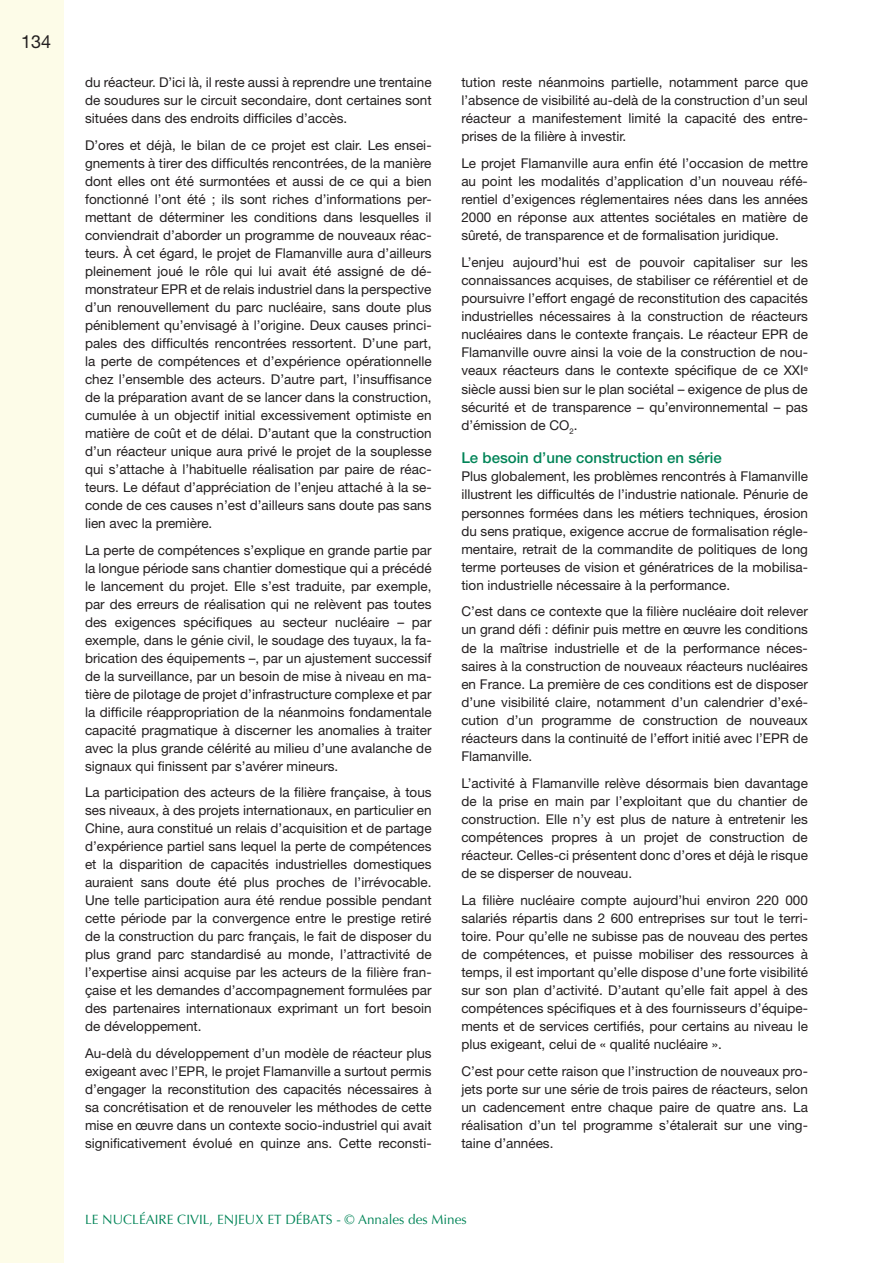
<style>
.page{position:relative;width:893px;height:1263px;background:#fff}
.page>*{position:absolute;margin:0;border:0;box-sizing:border-box;transform-origin:0 0}
.t1{font:18px "Helvetica Neue";color:#231f20}
.inter2_vert{font:500 15px "Helvetica Neue";color:#008457}
.texte_courant{font:13.5px/18px "Helvetica Neue";color:#231f20;text-align:justify}
.t2{font:13.5px "Optima";color:#008457}
</style>
<div class="page">
<div style="left:0;top:0;width:64px;height:1263px;background:#fdfce8"></div>
<p class="t1" style="left:21px;top:31px;width:32px">134</p>
<p class="texte_courant" style="left:85px;top:73px;width:348px">du réacteur. D’ici là, il reste aussi à reprendre une trentaine de soudures sur le circuit secondaire, dont certaines sont situées dans des endroits difficiles d’accès.</p>
<p class="texte_courant" style="left:85px;top:136px;width:348px">D’ores et déjà, le bilan de ce projet est clair. Les ensei&shy;gnements à tirer des difficultés rencontrées, de la manière dont elles ont été surmontées et aussi de ce qui a bien fonctionné l’ont été ; ils sont riches d’informations per&shy;mettant de déterminer les conditions dans lesquelles il conviendrait d’aborder un programme de nouveaux réac&shy;teurs. À cet égard, le projet de Flamanville aura d’ailleurs pleinement joué le rôle qui lui avait été assigné de dé&shy;monstrateur EPR et de relais industriel dans la perspective d’un renouvellement du parc nucléaire, sans doute plus péniblement qu’envisagé à l’origine. Deux causes princi&shy;pales des difficultés rencontrées ressortent. D’une part, la perte de compétences et d’expérience opérationnelle chez l’ensemble des acteurs. D’autre part, l’insuffisance de la préparation avant de se lancer dans la construction, cumulée à un objectif initial excessivement optimiste en matière de coût et de délai. D’autant que la construction d’un réacteur unique aura privé le projet de la souplesse qui s’attache à l’habituelle réalisation par paire de réac&shy;teurs. Le défaut d’appréciation de l’enjeu attaché à la se&shy;conde de ces causes n’est d’ailleurs sans doute pas sans lien avec la première.</p>
<p class="texte_courant" style="left:85px;top:540px;width:348px">La perte de compétences s’explique en grande partie par la longue période sans chantier domestique qui a précédé le lancement du projet. Elle s’est traduite, par exemple, par des erreurs de réalisation qui ne relèvent pas toutes des exigences spécifiques au secteur nucléaire – par exemple, dans le génie civil, le soudage des tuyaux, la fa&shy;brication des équipements –, par un ajustement successif de la surveillance, par un besoin de mise à niveau en ma&shy;tière de pilotage de projet d’infrastructure complexe et par la difficile réappropriation de la néanmoins fondamentale capacité pragmatique à discerner les anomalies à traiter avec la plus grande célérité au milieu d’une avalanche de signaux qui finissent par s’avérer mineurs.</p>
<p class="texte_courant" style="left:85px;top:783px;width:348px">La participation des acteurs de la filière française, à tous ses niveaux, à des projets internationaux, en particulier en Chine, aura constitué un relais d’acquisition et de partage d’expérience partiel sans lequel la perte de compétences et la disparition de capacités industrielles domestiques auraient sans doute été plus proches de l’irrévocable.<br>Une telle participation aura été rendue possible pendant cette période par la convergence entre le prestige retiré de la construction du parc français, le fait de disposer du plus grand parc standardisé au monde, l’attractivité de l’expertise ainsi acquise par les acteurs de la filière fran&shy;çaise et les demandes d’accompagnement formulées par des partenaires internationaux exprimant un fort besoin de développement.</p>
<p class="texte_courant" style="left:85px;top:1044px;width:348px">Au-delà du développement d’un modèle de réacteur plus exigeant avec l’EPR, le projet Flamanville a surtout permis d’engager la reconstitution des capacités nécessaires à sa concrétisation et de renouveler les méthodes de cette mise en œuvre dans un contexte socio-industriel qui avait significativement évolué en quinze ans. Cette reconsti-</p>
<p class="texte_courant" style="left:461px;top:73px;width:348px">tution reste néanmoins partielle, notamment parce que l’absence de visibilité au-delà de la construction d’un seul réacteur a manifestement limité la capacité des entre&shy;prises de la filière à investir.</p>
<p class="texte_courant" style="left:461px;top:154px;width:348px">Le projet Flamanville aura enfin été l’occasion de mettre au point les modalités d’application d’un nouveau réfé&shy;rentiel d’exigences réglementaires nées dans les années 2000 en réponse aux attentes sociétales en matière de sûreté, de transparence et de formalisation juridique.</p>
<p class="texte_courant" style="left:461px;top:253px;width:348px">L’enjeu aujourd’hui est de pouvoir capitaliser sur les connaissances acquises, de stabiliser ce référentiel et de poursuivre l’effort engagé de reconstitution des capacités industrielles nécessaires à la construction de réacteurs nucléaires dans le contexte français. Le réacteur EPR de Flamanville ouvre ainsi la voie de la construction de nou&shy;veaux réacteurs dans le contexte spécifique de ce XXI<sup>e </sup>siècle aussi bien sur le plan sociétal – exigence de plus de sécurité et de transparence – qu’environnemental – pas d’émission de CO<sub>2</sub>.</p>
<p class="inter2_vert" style="left:461px;top:449px;width:262px">Le besoin d’une construction en série</p>
<p class="texte_courant" style="left:461px;top:467px;width:348px">Plus globalement, les problèmes rencontrés à Flamanville illustrent les difficultés de l’industrie nationale. Pénurie de personnes formées dans les métiers techniques, érosion du sens pratique, exigence accrue de formalisation régle&shy;mentaire, retrait de la commandite de politiques de long terme porteuses de vision et génératrices de la mobilisa&shy;tion industrielle nécessaire à la performance.</p>
<p class="texte_courant" style="left:461px;top:602px;width:348px">C’est dans ce contexte que la filière nucléaire doit relever un grand défi : définir puis mettre en œuvre les conditions de la maîtrise industrielle et de la performance néces&shy;saires à la construction de nouveaux réacteurs nucléaires en France. La première de ces conditions est de disposer d’une visibilité claire, notamment d’un calendrier d’exé&shy;cution d’un programme de construction de nouveaux réacteurs dans la continuité de l’effort initié avec l’EPR de Flamanville.</p>
<p class="texte_courant" style="left:461px;top:773px;width:348px">L’activité à Flamanville relève désormais bien davantage de la prise en main par l’exploitant que du chantier de construction. Elle n’y est plus de nature à entretenir les compétences propres à un projet de construction de réacteur. Celles-ci présentent donc d’ores et déjà le risque de se disperser de nouveau.</p>
<p class="texte_courant" style="left:461px;top:890px;width:348px">La filière nucléaire compte aujourd’hui environ 220 000 salariés répartis dans 2 600 entreprises sur tout le terri&shy;toire. Pour qu’elle ne subisse pas de nouveau des pertes de compétences, et puisse mobiliser des ressources à temps, il est important qu’elle dispose d’une forte visibilité sur son plan d’activité. D’autant qu’elle fait appel à des compétences spécifiques et à des fournisseurs d’équipe&shy;ments et de services certifiés, pour certains au niveau le plus exigeant, celui de « qualité nucléaire ».</p>
<p class="texte_courant" style="left:461px;top:1062px;width:348px">C’est pour cette raison que l’instruction de nouveaux pro&shy;jets porte sur une série de trois paires de réacteurs, selon un cadencement entre chaque paire de quatre ans. La réalisation d’un tel programme s’étalerait sur une ving&shy;taine d’années.</p>
<p class="t2" style="left:85px;top:1212px;width:383px">LE NUCLÉAIRE CIVIL, ENJEUX ET DÉBATS - © Annales des Mines</p>
</div>
